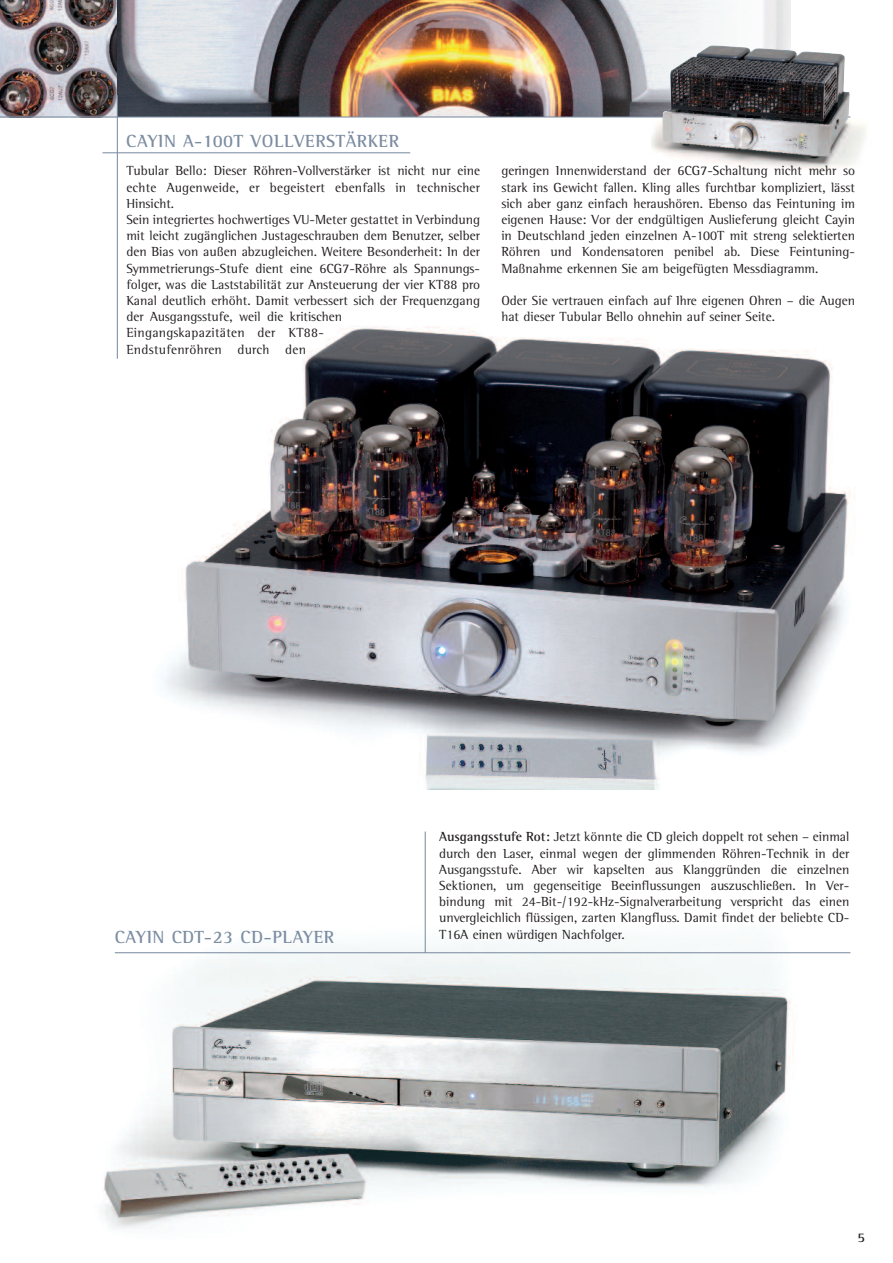
<style>
.page{position:relative;width:893px;height:1263px;background:#fff}
.page>*{position:absolute;margin:0;border:0;box-sizing:border-box;transform-origin:0 0}
.t1{font:700 18px "Rotis Semi Serif";letter-spacing:.03em;color:#7c8da1}
.t2{font:13.5px/16.2px "Rotis Semi Serif";color:#231f20;text-align:justify}
.t3{font:700 13.5px "Rotis Semi Serif";color:#231f20}
.s1{font-weight:700}
</style>
<div class="page">
<img style="left:162px;top:326px;width:689px;height:464px">
<img style="left:103px;top:831px;width:717px;height:398px">
<img style="left:0;top:0;width:117px;height:116px">
<img style="left:117px;top:0;width:459px;height:116px">
<img style="left:576px;top:0;width:215px;height:116px">
<hr style="left:117px;top:95px;width:1px;height:264px;background:#7c8da1">
<hr style="left:115px;top:952px;width:735px;height:1px;background:#7c8da1">
<hr style="left:0;top:116px;width:850px;height:2px;background:#7c8da1">
<img style="left:663px;top:45px;width:187px;height:73px">
<img style="left:652px;top:118px;width:214px;height:51px">
<hr style="left:425px;top:831px;width:1px;height:122px;background:#7c8da1">
<hr style="left:102px;top:152px;width:308px;height:1px;background:#7c8da1">
<h1 class="t1" style="left:126px;top:134px;width:274px">CAYIN A-100T VOLLVERSTÄRKER</h1>
<p class="t2" style="left:126px;top:164px;width:355px;text-align:left">Tubular Bello: Dieser Röhren-Vollverstärker ist nicht nur eine echte Augenweide, er begeistert ebenfalls in technischer Hinsicht.<br>Sein integriertes hochwertiges VU-Meter gestattet in Verbindung mit leicht zugänglichen Justageschrauben dem Benutzer, selber den Bias von außen abzugleichen. Weitere Besonderheit: In der Symmetrierungs-Stufe dient eine 6CG7-Röhre als Spannungs&shy;folger, was die Laststabilität zur Ansteuerung der vier KT88 pro Kanal deutlich erhöht. Damit verbessert sich der Frequenzgang der Ausgangsstufe, weil die kritischen<br>Eingangskapazitäten der KT88-<br>Endstufenröhren durch den</p>
<p class="t2" style="left:501px;top:164px;width:355px">geringen Innenwiderstand der 6CG7-Schaltung nicht mehr so stark ins Gewicht fallen. Kling alles furchtbar kompliziert, lässt sich aber ganz einfach heraushören. Ebenso das Feintuning im eigenen Hause: Vor der endgültigen Auslieferung gleicht Cayin in Deutschland jeden einzelnen A-100T mit streng selektierten Röhren und Kondensatoren penibel ab. Diese Feintuning-Maßnahme erkennen Sie am beigefügten Messdiagramm.</p>
<p class="t2" style="left:501px;top:294px;width:355px">Oder Sie vertrauen einfach auf Ihre eigenen Ohren – die Augen hat dieser Tubular Bello ohnehin auf seiner Seite.</p>
<h1 class="t1" style="left:115px;top:931px;width:221px">CAYIN CDT-23 CD-PLAYER</h1>
<p class="t2" style="left:439px;top:830px;width:412px"><span class="s1">Ausgangsstufe Rot:</span> Jetzt könnte die CD gleich doppelt rot sehen – einmal durch den Laser, einmal wegen der glimmenden Röhren-Technik in der Ausgangsstufe. Aber wir kapselten aus Klanggründen die einzelnen Sektionen, um gegenseitige Beeinflussungen auszuschließen. In Ver&shy;bindung mit 24-Bit-/192-kHz-Signalverarbeitung verspricht das einen unvergleichlich flüssigen, zarten Klangfluss. Damit findet der beliebte CD-T16A einen würdigen Nachfolger.</p>
<p class="t3" style="left:857px;top:1233px;width:9px">5</p>
</div>
